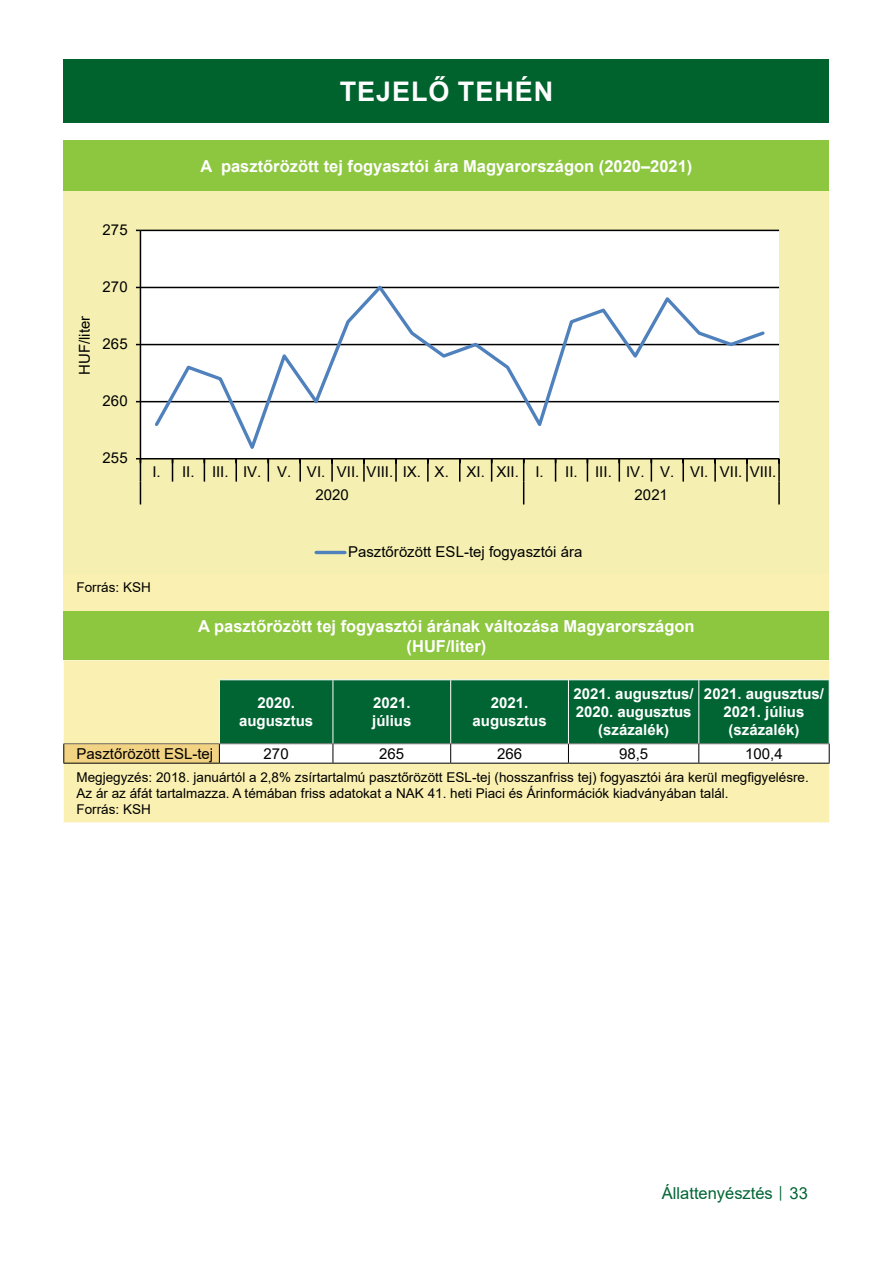
<style>
.page{position:relative;width:893px;height:1263px;background:#fff}
.page>*{position:absolute;margin:0;border:0;box-sizing:border-box;transform-origin:0 0}
.Cím_01_tartalomjegyz{font:700 27px "Arial";letter-spacing:.035em;color:#fff}
.Tablazat_cime{font:700 16.5px/19.8px "Arial";color:#fff;text-align:center}
.t1{font:16.5px "Arial";color:#006533}
.Tablazat_bal_kategor{font:15px "Arial";color:#000}
.Tablazat_fejlece_koz{font:700 15px/18px "Arial";color:#fff;text-align:center}
.Tablazat_kozep_ertek{font:15px "Arial";color:#000}
.Tablazat_forrasa{font:13.5px/16.2px "Arial";color:#000}
.s1{font-size:12px}
</style>
<div class="page">
<div style="left:64px;top:60px;width:765px;height:63px;background:#00632e"></div>
<div style="left:64px;top:140px;width:765px;height:51px;background:#8dc63f"></div>
<div style="left:64px;top:574px;width:765px;height:37px;background:#faf0b1"></div>
<div style="left:64px;top:611px;width:765px;height:49px;background:#8dc63f"></div>
<div style="left:64px;top:660px;width:765px;height:162px;background:#faf0b1"></div>
<div style="left:64px;top:744px;width:155px;height:19px;background:#f2d383"></div>
<hr style="left:219px;top:679px;width:114px;height:1px;background:#fff">
<hr style="left:333px;top:679px;width:118px;height:1px;background:#fff">
<hr style="left:451px;top:679px;width:117px;height:1px;background:#fff">
<hr style="left:568px;top:679px;width:131px;height:1px;background:#fff">
<hr style="left:699px;top:679px;width:131px;height:1px;background:#fff">
<hr style="left:63px;top:743px;width:156px;height:1px;background:#706f6f">
<svg style="left:63px;top:744px;width:1px;height:19px"></svg>
<svg style="left:219px;top:680px;width:611px;height:83px"></svg>
<hr style="left:63px;top:763px;width:156px;height:1px;background:#000">
<hr style="left:219px;top:763px;width:114px;height:1px;background:#000">
<hr style="left:333px;top:763px;width:118px;height:1px;background:#000">
<hr style="left:451px;top:763px;width:117px;height:1px;background:#000">
<hr style="left:568px;top:763px;width:131px;height:1px;background:#000">
<hr style="left:699px;top:763px;width:131px;height:1px;background:#000">
<div style="left:64px;top:191px;width:765px;height:383px;background:#f5f0b1"></div>
<div style="left:140px;top:230px;width:639px;height:229px;background:#fff"></div>
<hr style="left:140px;top:401px;width:639px;height:1px;background:#000">
<hr style="left:140px;top:344px;width:639px;height:1px;background:#000">
<hr style="left:140px;top:287px;width:639px;height:1px;background:#000">
<hr style="left:140px;top:230px;width:639px;height:1px;background:#000">
<hr style="left:140px;top:230px;width:1px;height:229px;background:#000">
<hr style="left:140px;top:458px;width:639px;height:1px;background:#000">
<svg style="left:172px;top:459px;width:1px;height:23px"></svg>
<svg style="left:204px;top:459px;width:1px;height:23px"></svg>
<svg style="left:236px;top:459px;width:1px;height:23px"></svg>
<svg style="left:268px;top:459px;width:1px;height:23px"></svg>
<hr style="left:299px;top:459px;width:2px;height:23px;background:#000">
<hr style="left:331px;top:459px;width:2px;height:23px;background:#000">
<hr style="left:363px;top:459px;width:2px;height:23px;background:#000">
<hr style="left:395px;top:459px;width:2px;height:23px;background:#000">
<hr style="left:427px;top:459px;width:2px;height:23px;background:#000">
<svg style="left:459px;top:459px;width:1px;height:23px"></svg>
<svg style="left:491px;top:459px;width:1px;height:23px"></svg>
<svg style="left:555px;top:459px;width:1px;height:23px"></svg>
<svg style="left:587px;top:459px;width:1px;height:23px"></svg>
<svg style="left:619px;top:459px;width:1px;height:23px"></svg>
<svg style="left:651px;top:459px;width:1px;height:23px"></svg>
<hr style="left:682px;top:459px;width:2px;height:23px;background:#000">
<hr style="left:714px;top:459px;width:2px;height:23px;background:#000">
<hr style="left:746px;top:459px;width:2px;height:23px;background:#000">
<hr style="left:778px;top:459px;width:2px;height:23px;background:#000">
<svg style="left:136px;top:458px;width:5px;height:46px"></svg>
<svg style="left:523px;top:459px;width:1px;height:45px"></svg>
<hr style="left:778px;top:482px;width:2px;height:22px;background:#000">
<svg style="left:152px;top:285px;width:615px;height:164px"></svg>
<hr style="left:316px;top:551px;width:29px;height:3px;background:#4f81bd">
<p class="Cím_01_tartalomjegyz" style="left:340px;top:73px;width:215px">TEJELŐ TEHÉN</p>
<p class="Tablazat_bal_kategor" style="left:103px;top:219px;width:27px">275</p>
<p class="Tablazat_bal_kategor" style="left:74px;top:375px;width:61px;rotate:-90deg">HUF/liter</p>
<p class="Tablazat_bal_kategor" style="left:103px;top:277px;width:27px">270</p>
<p class="Tablazat_bal_kategor" style="left:103px;top:334px;width:27px">265</p>
<p class="Tablazat_bal_kategor" style="left:103px;top:391px;width:27px">260</p>
<p class="Tablazat_bal_kategor" style="left:103px;top:448px;width:27px">255</p>
<p class="Tablazat_cime" style="left:201px;top:156px;width:493px">A pasztőrözött tej fogyasztói ára Magyarországon (2020–2021)</p>
<p class="Tablazat_bal_kategor" style="left:152px;top:462px;width:393px">I. II. III. IV. V. VI. VII. VIII. IX. X. XI. XII. I.</p>
<p class="Tablazat_bal_kategor" style="left:565px;top:462px;width:213px">II. III. IV. V. VI. VII. VIII.</p>
<p class="Tablazat_bal_kategor" style="left:315px;top:485px;width:35px">2020</p>
<p class="Tablazat_bal_kategor" style="left:635px;top:485px;width:35px">2021</p>
<p class="Tablazat_bal_kategor" style="left:348px;top:541px;width:236px">Pasztőrözött ESL-tej fogyasztói ára</p>
<p class="Tablazat_forrasa" style="left:77px;top:579px;width:76px">Forrás: KSH</p>
<p class="Tablazat_cime" style="left:198px;top:616px;width:498px">A pasztőrözött tej fogyasztói árának változása Magyarországon (HUF/liter)</p>
<p class="Tablazat_fejlece_koz" style="left:239px;top:694px;width:76px">2020. augusztus</p>
<p class="Tablazat_fejlece_koz" style="left:372px;top:694px;width:41px;text-align:left">2021. július</p>
<p class="Tablazat_fejlece_koz" style="left:472px;top:694px;width:76px">2021. augusztus</p>
<p class="Tablazat_fejlece_koz" style="left:574px;top:685px;width:122px">2021. augusztus/<br>2020. augusztus (százalék)</p>
<p class="Tablazat_fejlece_koz" style="left:704px;top:685px;width:122px">2021. augusztus/<br>2021. július (százalék)</p>
<p class="Tablazat_bal_kategor" style="left:77px;top:743px;width:138px">Pasztőrözött ESL-tej</p>
<p class="Tablazat_kozep_ertek" style="left:264px;top:743px;width:27px">270</p>
<p class="Tablazat_kozep_ertek" style="left:379px;top:743px;width:27px">265</p>
<p class="Tablazat_kozep_ertek" style="left:497px;top:743px;width:27px">266</p>
<p class="Tablazat_kozep_ertek" style="left:619px;top:743px;width:31px">98,5</p>
<p class="Tablazat_kozep_ertek" style="left:745px;top:743px;width:39px">100,4</p>
<p class="Tablazat_forrasa" style="left:77px;top:768px;width:734px">Megjegyzés: 2018. januártól a 2,8% zsírtartalmú pasztőrözött ESL-tej (hosszanfriss tej) fogyasztói ára kerül megfigyelésre.<br>Az ár az áfát tartalmazza. A témában friss adatokat a NAK 41. heti Piaci és Árinformációk kiadványában talál.<br>Forrás: KSH</p>
<p class="t1" style="left:662px;top:1182px;width:147px">Állattenyésztés <span class="s1">│</span> 33</p>
</div>
